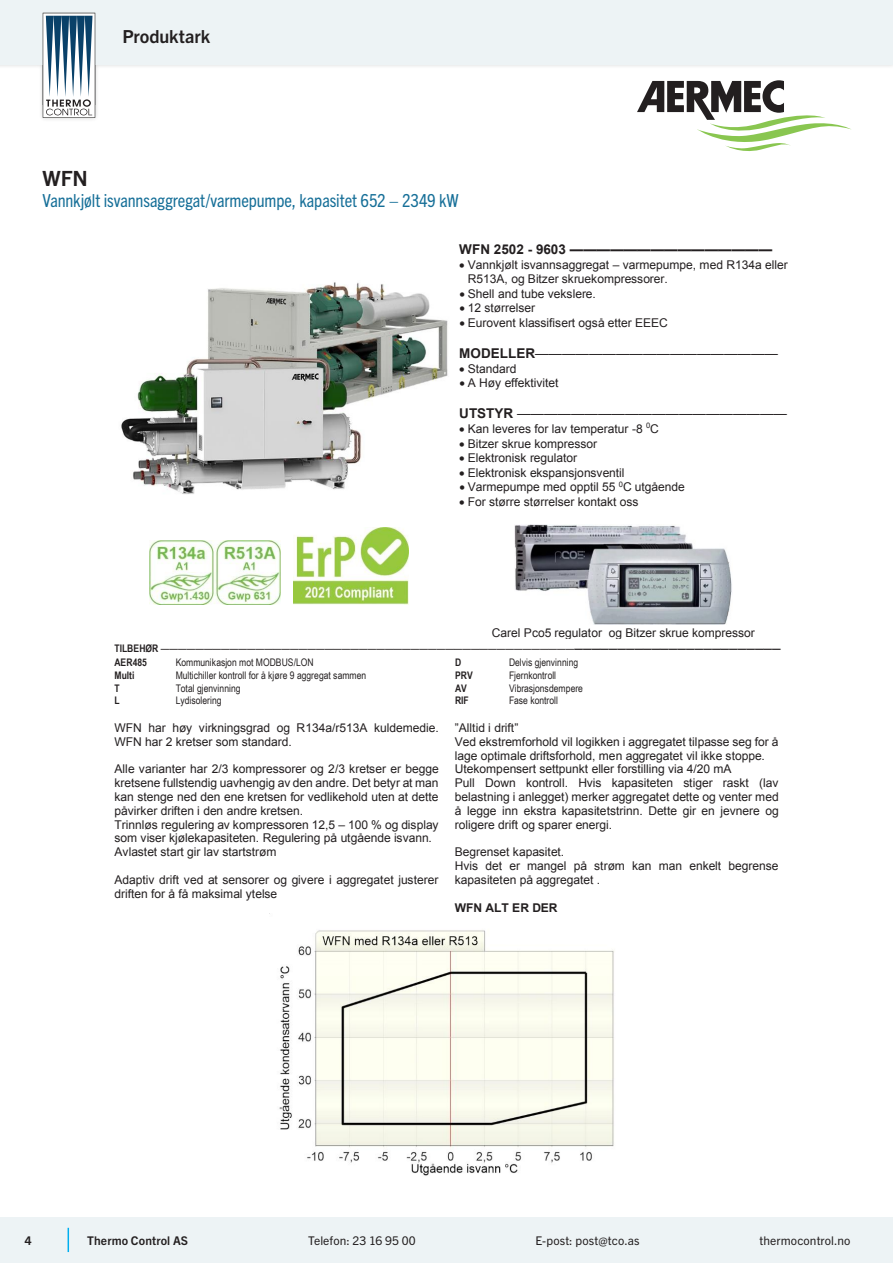
<style>
.page{position:relative;width:893px;height:1263px;background:#fff}
.page>*{position:absolute;margin:0;border:0;box-sizing:border-box;transform-origin:0 0}
.Produktoverskrift{font:700 21px "Trade Gothic Next LT Pro";color:#231f20}
.Produktunderoverskri{font:condensed 18px "Trade Gothic Next LT Pro";letter-spacing:-.005em;color:#166f98}
.t1{font:700 18px "Trade Gothic Next LT Pro";letter-spacing:-.005em;color:#231f20}
.t2{font:13.5px "Arial";color:#231f20}
.t3{font:700 13.5px "Arial";letter-spacing:.005em;color:#231f20}
.t4{font:12px/13.8px "Arial";letter-spacing:-.005em;color:#231f20}
.t5{font:12px "Trade Gothic Next LT Pro";letter-spacing:.01em;color:#231f20}
.Avdelingstekst{font:700 12px "Trade Gothic Next LT Pro";letter-spacing:.01em;color:#231f20}
.t6{font:700 12px "Arial";letter-spacing:-.005em;color:#231f20}
.t7{font:10.5px/14.4px "Arial Narrow";color:#231f20}
.t8{font:700 10.5px "Arial Narrow";letter-spacing:-.005em;color:#231f20}
.s1{font-weight:700}
</style>
<div class="page">
<svg style="left:0;top:0;width:893px;height:118px;fill:#edf3f5"></svg>
<svg style="left:43px;top:0;width:52px;height:118px"></svg>
<div style="left:0;top:1217px;width:893px;height:46px;background:#edf3f5"></div>
<svg style="left:68px;top:1228px;width:1px;height:24px"></svg>
<img style="left:279px;top:930px;width:335px;height:246px">
<img style="left:121px;top:282px;width:327px;height:212px">
<img style="left:150px;top:541px;width:131px;height:64px">
<img style="left:294px;top:528px;width:114px;height:77px">
<img style="left:514px;top:524px;width:218px;height:100px">
<svg style="left:637px;top:80px;width:214px;height:71px"></svg>
<h2 class="t1" style="left:122px;top:23px;width:89px">Produktark</h2>
<p class="Produktoverskrift" style="left:43px;top:164px;width:47px">WFN</p>
<p class="Produktunderoverskri" style="left:43px;top:188px;width:418px">Vannkjølt isvannsaggregat/varmepumpe, kapasitet 652 – 2349 kW</p>
<p class="t3" style="left:459px;top:241px;width:314px">WFN 2502 - 9603 ———————————————</p>
<p class="t4" style="left:468px;top:258px;width:322px;text-indent:-8px">• Vannkjølt isvannsaggregat – varmepumpe, med R134a eller<br>R513A, og Bitzer skruekompressorer.</p>
<p class="t4" style="left:459px;top:287px;width:138px">• Shell and tube vekslere.</p>
<p class="t4" style="left:459px;top:301px;width:77px">• 12 størrelser</p>
<p class="t4" style="left:459px;top:316px;width:210px">• Eurovent klassifisert også etter EEEC</p>
<p class="t2" style="left:459px;top:344px;width:320px"><span class="s1">MODELLER</span>——————————————————</p>
<p class="t4" style="left:459px;top:362px;width:59px">• Standard</p>
<p class="t4" style="left:459px;top:376px;width:101px">• A Høy effektivitet</p>
<p class="t2" style="left:459px;top:404px;width:329px"><span class="s1">UTSTYR</span> ————————————————————</p>
<p class="t4" style="left:459px;top:422px;width:201px">• Kan leveres for lav temperatur -8 <sup>0</sup>C</p>
<p class="t4" style="left:459px;top:436px;width:139px">• Bitzer skrue kompressor</p>
<p class="t4" style="left:459px;top:451px;width:119px">• Elektronisk regulator</p>
<p class="t4" style="left:459px;top:466px;width:167px">• Elektronisk ekspansjonsventil</p>
<p class="t4" style="left:459px;top:480px;width:227px">• Varmepumpe med opptil 55 <sup>0</sup>C utgående</p>
<p class="t4" style="left:459px;top:495px;width:181px">• For større størrelser kontakt oss</p>
<p class="t4" style="left:492px;top:626px;width:264px">Carel Pco5 regulator og Bitzer skrue kompressor</p>
<p class="t7" style="left:115px;top:640px;width:668px"><span class="s1">TILBEHØR</span> ————————————————————————————————————————————————<span class="s1">————————————————————————<br>AER485</span></p>
<p class="t7" style="left:176px;top:655px;width:139px">Kommunikasjon mot MODBUS/LON</p>
<p class="t8" style="left:455px;top:654px;width:8px">D</p>
<p class="t7" style="left:509px;top:655px;width:71px">Delvis gjenvinning</p>
<p class="t8" style="left:115px;top:667px;width:21px">Multi</p>
<p class="t7" style="left:176px;top:668px;width:192px">Multichiller kontroll for å kjøre 9 aggregat sammen</p>
<p class="t8" style="left:455px;top:667px;width:19px">PRV</p>
<p class="t7" style="left:509px;top:668px;width:49px">Fjernkontroll</p>
<p class="t8" style="left:115px;top:680px;width:7px">T</p>
<p class="t7" style="left:176px;top:680px;width:66px">Total gjenvinning</p>
<p class="t8" style="left:455px;top:680px;width:13px">AV</p>
<p class="t7" style="left:509px;top:680px;width:75px">Vibrasjonsdempere</p>
<p class="t8" style="left:115px;top:693px;width:7px">L</p>
<p class="t7" style="left:176px;top:693px;width:47px">Lydisolering</p>
<p class="t8" style="left:455px;top:693px;width:15px">RIF</p>
<p class="t7" style="left:509px;top:693px;width:51px">Fase kontroll</p>
<p class="t4" style="left:115px;top:721px;width:326px">WFN har høy virkningsgrad og R134a/r513A kuldemedie.<br>WFN har 2 kretser som standard.</p>
<p class="t4" style="left:115px;top:762px;width:326px">Alle varianter har 2/3 kompressorer og 2/3 kretser er begge kretsene fullstendig uavhengig av den andre. Det betyr at man kan stenge ned den ene kretsen for vedlikehold uten at dette påvirker driften i den andre kretsen.<br>Trinnløs regulering av kompressoren 12,5 – 100 % og display som viser kjølekapasiteten. Regulering på utgående isvann.<br>Avlastet start gir lav startstrøm</p>
<p class="t4" style="left:115px;top:873px;width:325px">Adaptiv drift ved at sensorer og givere i aggregatet justerer driften for å få maksimal ytelse</p>
<p class="t4" style="left:455px;top:721px;width:325px">”Alltid i drift”<br>Ved ekstremforhold vil logikken i aggregatet tilpasse seg for å lage optimale driftsforhold, men aggregatet vil ikke stoppe.<br>Utekompensert settpunkt eller forstilling via 4/20 mA<br>Pull Down kontroll. Hvis kapasiteten stiger raskt (lav belastning i anlegget) merker aggregatet dette og venter med å legge inn ekstra kapasitetstrinn. Dette gir en jevnere og roligere drift og sparer energi.</p>
<p class="t4" style="left:455px;top:845px;width:325px">Begrenset kapasitet.<br>Hvis det er mangel på strøm kan man enkelt begrense kapasiteten på aggregatet .</p>
<p class="t6" style="left:455px;top:899px;width:104px">WFN ALT ER DER</p>
<p class="Avdelingstekst" style="left:25px;top:1232px;width:8px">4</p>
<p class="Avdelingstekst" style="left:87px;top:1232px;width:102px">Thermo Control AS</p>
<p class="t5" style="left:308px;top:1232px;width:109px">Telefon: 23 16 95 00</p>
<p class="t5" style="left:536px;top:1232px;width:105px">E-post: post@tco.as</p>
<p class="t5" style="left:759px;top:1232px;width:92px">thermocontrol.no</p>
</div>
